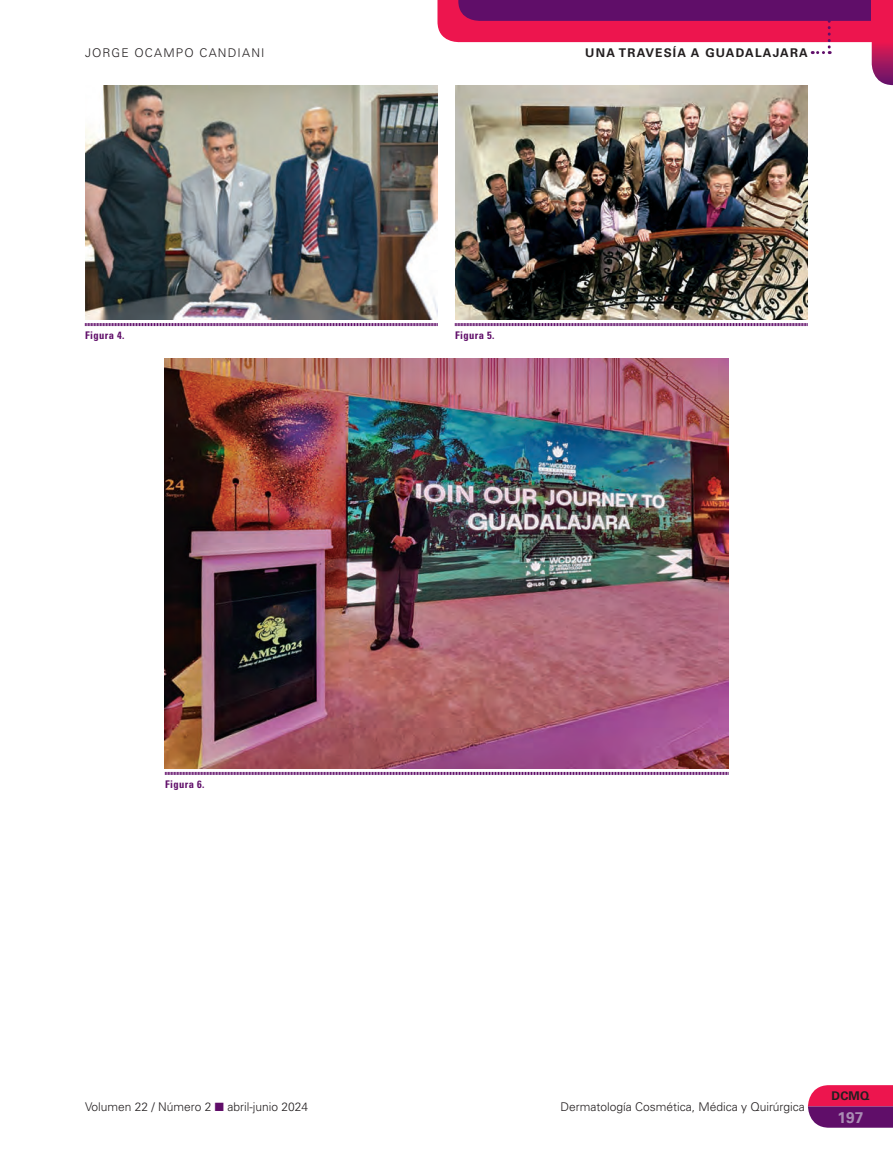
<style>
.page{position:relative;width:893px;height:1149px;background:#fff}
.page>*{position:absolute;margin:0;border:0;box-sizing:border-box;transform-origin:0 0}
.t1{font:700 15.45px "Univers LT Std";color:#aa8cb4}
.t2{font:300 12px "Univers LT Std";color:#231f20}
.t3{font:700 12px "Univers LT Std";letter-spacing:.1em;color:#231f20}
.t4{font:300 12px "Univers LT Std";letter-spacing:.1em;color:#231f20}
.t5{font:700 condensed 10.5px "Univers LT Std";letter-spacing:.04em;color:#600e69}
.s1{color:#600e69}
</style>
<div class="page">
<svg style="left:437px;top:0;width:456px;height:85px"></svg>
<svg style="left:808px;top:1085px;width:85px;height:42px;background:#ac1e64"></svg>
<div style="left:872px;top:0;width:21px;height:42px;background:#ed154e"></div>
<svg style="left:85px;top:323px;width:353px;height:3px"></svg>
<svg style="left:455px;top:323px;width:353px;height:3px"></svg>
<svg style="left:165px;top:771px;width:564px;height:4px"></svg>
<img style="left:85px;top:85px;width:353px;height:234px">
<img style="left:455px;top:85px;width:353px;height:234px">
<img style="left:165px;top:358px;width:563px;height:410px">
<p class="t4" style="left:85px;top:46px;width:181px">JORGE OCAMPO CANDIANI</p>
<p class="t3" style="left:585px;top:46px;width:224px">UNA TRAVESÍA A GUADALAJARA</p>
<p class="t5" style="left:85px;top:328px;width:41px">Figura 4.</p>
<p class="t5" style="left:455px;top:328px;width:41px">Figura 5.</p>
<p class="t5" style="left:165px;top:777px;width:41px">Figura 6.</p>
<p class="t2" style="left:85px;top:1099px;width:225px">Volumen 22 / Número 2 <span class="s1">■</span> abril-junio 2024</p>
<p class="t2" style="left:560px;top:1098px;width:246px">Dermatología Cosmética, Médica y Quirúrgica</p>
<p class="t3" style="left:831px;top:1088px;width:40px">DCMQ</p>
<p class="t1" style="left:837px;top:1107px;width:28px">197</p>
</div>
